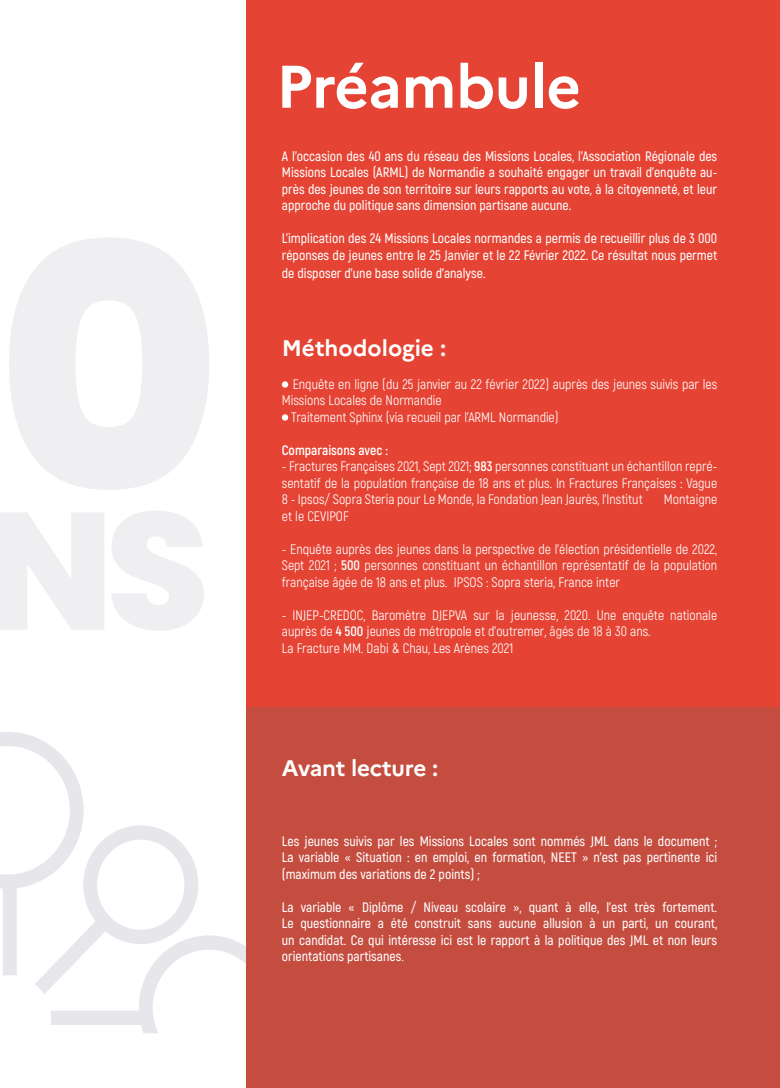
<style>
.page{position:relative;width:780px;height:1088px;background:#fff}
.page>*{position:absolute;margin:0;border:0;box-sizing:border-box;transform-origin:0 0}
.t1{font:700 60px "Marianne";letter-spacing:-.01em;color:#fff}
.t2{font:700 22.5px "Marianne";letter-spacing:-.005em;color:#fff}
.t3{font:600 13.75px/16.5px "Akrobat";color:#fff;text-align:justify}
.t4{font:13.75px/16.5px "Akrobat";color:#fff}
.t5{font:700 13.75px "Akrobat";color:#fff}
.s1{font-weight:700}
.s2{font-weight:400}
</style>
<div class="page">
<svg style="left:0;top:732px;width:246px;height:301px"></svg>
<div style="left:246px;top:0;width:534px;height:1088px;background:#e54333"></div>
<div style="left:246px;top:707px;width:534px;height:381px;background:#c44d40"></div>
<svg style="left:9px;top:238px;width:200px;height:252px;fill:#efeef1"></svg>
<svg style="left:0;top:513px;width:104px;height:117px"></svg>
<svg style="left:112px;top:511px;width:92px;height:120px"></svg>
<div style="left:282px;top:381px;width:6px;height:7px;background:#fff;border-radius:50%"></div>
<div style="left:282px;top:414px;width:6px;height:7px;background:#fff;border-radius:50%"></div>
<p class="t1" style="left:276px;top:40px;width:306px">Préambule</p>
<p class="t3" style="left:282px;top:148px;width:437px">A l’occasion des 40 ans du réseau des Missions Locales, l’Association Régionale des Missions Locales (ARML) de Normandie a souhaité engager un travail d’enquête au&shy;près des jeunes de son territoire sur leurs rapports au vote, à la citoyenneté, et leur approche du politique sans dimension partisane aucune.</p>
<p class="t3" style="left:282px;top:230px;width:437px">L’implication des 24 Missions Locales normandes a permis de recueillir plus de 3 000 réponses de jeunes entre le 25 Janvier et le 22 Février 2022. Ce résultat nous permet</p>
<p class="t3" style="left:282px;top:265px;width:205px">de disposer d’une base solide d’analyse.</p>
<p class="t2" style="left:282px;top:330px;width:166px">Méthodologie :</p>
<p class="t4" style="left:282px;top:376px;width:437px;text-indent:11px">Enquête en ligne (du 25 janvier au 22 février 2022) auprès des jeunes suivis par les<br>Missions Locales de Normandie</p>
<p class="t4" style="left:291px;top:409px;width:269px">Traitement Sphinx (via recueil par l’ARML Normandie)</p>
<p class="t5" style="left:282px;top:441px;width:107px">Comparaisons avec :</p>
<p class="t4" style="left:282px;top:458px;width:437px;text-align:justify">- Fractures Françaises 2021, Sept 2021; <span class="s1">983</span> personnes constituant un échantillon repré&shy;sentatif de la population française de 18 ans et plus. In Fractures Françaises : Vague 8 - Ipsos/ Sopra Steria pour Le Monde, la Fondation Jean Jaurès, l’Institut</p>
<p class="t4" style="left:663px;top:491px;width:55px">Montaigne</p>
<p class="t4" style="left:282px;top:508px;width:68px">et le CEVIPOF</p>
<p class="t4" style="left:282px;top:541px;width:437px;text-align:justify">- Enquête auprès des jeunes dans la perspective de l’élection présidentielle de 2022, Sept 2021 ; <span class="s1">500</span> personnes constituant un échantillon représentatif de la population française âgée de 18 ans et plus. IPSOS : Sopra steria, France inter</p>
<p class="t4" style="left:282px;top:607px;width:437px">- INJEP-CREDOC, Baromètre DJEPVA sur la jeunesse, 2020. Une enquête nationale auprès de <span class="s1">4 500</span> jeunes de métropole et d’outremer, âgés de 18 à 30 ans.</p>
<p class="t4" style="left:282px;top:640px;width:233px">La Fracture MM. Dabi &amp; Chau, Les Arènes 2021</p>
<p class="t2" style="left:282px;top:750px;width:158px">Avant lecture :</p>
<p class="t3" style="left:282px;top:832px;width:437px">Les jeunes suivis par les Missions Locales sont nommés JML dans le document ;</p>
<p class="t3" style="left:282px;top:849px;width:437px">La variable « Situation : en emploi, en formation, NEET » n’est pas pertinente ici</p>
<p class="t3" style="left:282px;top:865px;width:199px">(maximum des variations de 2 points) ;</p>
<p class="t3" style="left:282px;top:898px;width:437px">La variable « Diplôme / Niveau scolaire », quant à elle, l’est très fortement.</p>
<p class="t3" style="left:282px;top:915px;width:437px">Le questionnaire a été construit sans aucune allusion à un parti, un courant,</p>
<p class="t3" style="left:282px;top:931px;width:437px">un candidat. Ce qui intéresse ici est le rapport à la politique des JML et non leurs</p>
<p class="t3" style="left:282px;top:948px;width:124px">orientations partisanes<span class="s2">.</span></p>
</div>
